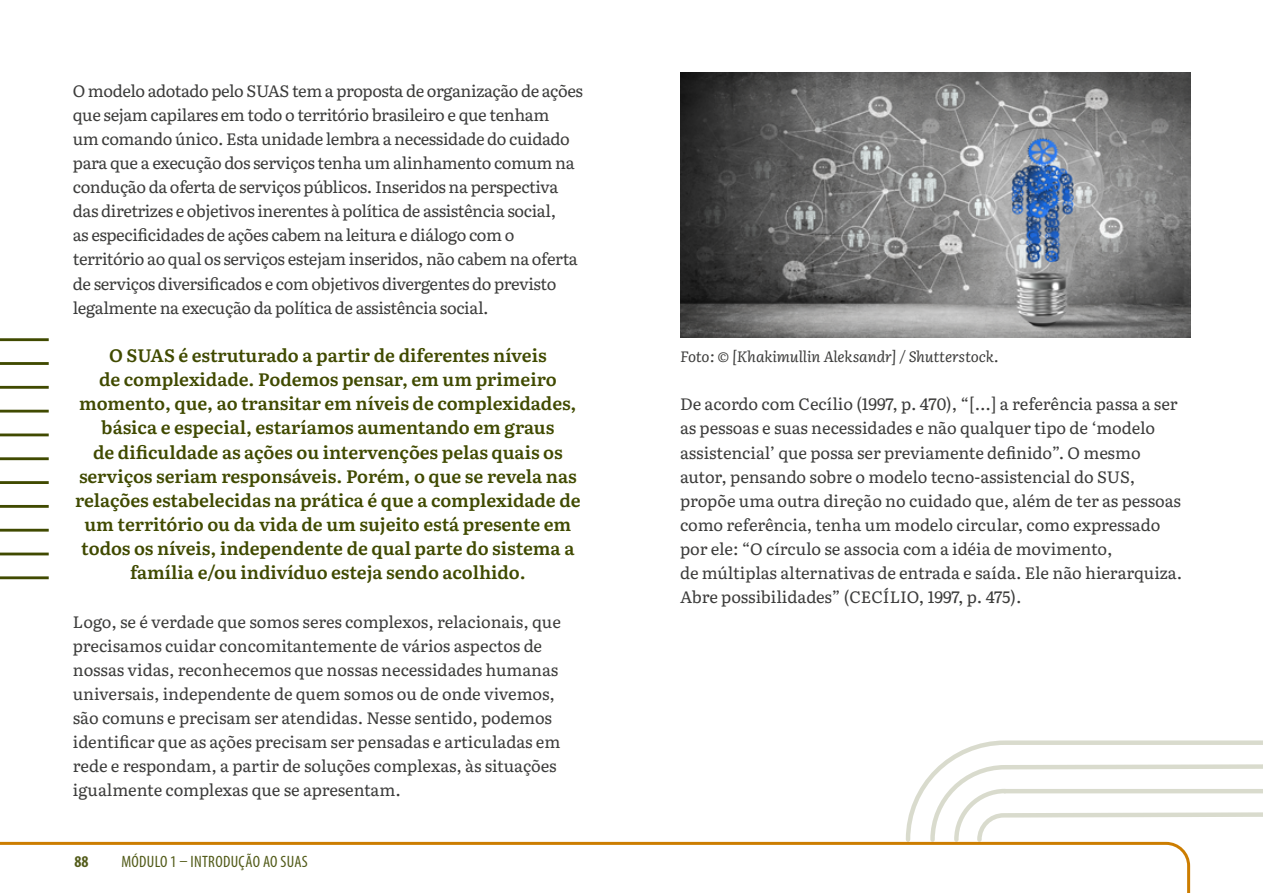
<style>
.page{position:relative;width:1263px;height:893px;background:#fff}
.page>*{position:absolute;margin:0;border:0;box-sizing:border-box;transform-origin:0 0}
.Destaque_E{font:600 18px/24.2px "Literata";letter-spacing:-.005em;color:#404a00;text-align:center}
.Corpo_de_texto{font:16.5px/24.2px "Literata";letter-spacing:-.01em;color:#3c3c3b}
.t1{font:condensed 16.5px "Myriad Pro";letter-spacing:.02em;color:#535c1a}
.t2{font:700 condensed 16.5px "Myriad Pro";color:#535c1a}
.Legenda{font:italic 15px "Literata";letter-spacing:-.01em;color:#3c3c3b}
</style>
<div class="page">
<svg style="left:0;top:841px;width:1191px;height:52px"></svg>
<svg style="left:0;top:338px;width:49px;height:241px"></svg>
<img style="left:680px;top:72px;width:510px;height:266px">
<svg style="left:904px;top:740px;width:359px;height:104px"></svg>
<p class="Corpo_de_texto" style="left:73px;top:77px;width:511px">O modelo adotado pelo SUAS tem a proposta de organização de ações que sejam capilares em todo o território brasileiro e que tenham<br>um comando único. Esta unidade lembra a necessidade do cuidado para que a execução dos serviços tenha um alinhamento comum na condução da oferta de serviços públicos. Inseridos na perspectiva das diretrizes e objetivos inerentes à política de assistência social,<br>as especificidades de ações cabem na leitura e diálogo com o território ao qual os serviços estejam inseridos, não cabem na oferta de serviços diversificados e com objetivos divergentes do previsto legalmente na execução da política de assistência social.</p>
<p class="Destaque_E" style="left:75px;top:342px;width:507px">O SUAS é estruturado a partir de diferentes níveis<br>de complexidade. Podemos pensar, em um primeiro momento, que, ao transitar em níveis de complexidades, básica e especial, estaríamos aumentando em graus<br>de dificuldade as ações ou intervenções pelas quais os serviços seriam responsáveis. Porém, o que se revela nas relações estabelecidas na prática é que a complexidade de um território ou da vida de um sujeito está presente em todos os níveis, independente de qual parte do sistema a família e/ou indivíduo esteja sendo acolhido.</p>
<p class="Corpo_de_texto" style="left:73px;top:608px;width:490px">Logo, se é verdade que somos seres complexos, relacionais, que precisamos cuidar concomitantemente de vários aspectos de nossas vidas, reconhecemos que nossas necessidades humanas universais, independente de quem somos ou de onde vivemos, são comuns e precisam ser atendidas. Nesse sentido, podemos identificar que as ações precisam ser pensadas e articuladas em rede e respondam, a partir de soluções complexas, às situações igualmente complexas que se apresentam.</p>
<p class="t2" style="left:74px;top:851px;width:16px">88</p>
<p class="t1" style="left:121px;top:851px;width:188px">MÓDULO 1 – INTRODUÇÃO AO SUAS</p>
<p class="Legenda" style="left:680px;top:345px;width:320px">Foto: © [Khakimullin Aleksandr] / Shutterstock.</p>
<p class="Corpo_de_texto" style="left:680px;top:391px;width:504px">De acordo com Cecílio (1997, p. 470), “[...] a referência passa a ser as pessoas e suas necessidades e não qualquer tipo de ‘modelo assistencial’ que possa ser previamente definido”. O mesmo autor, pensando sobre o modelo tecno-assistencial do SUS, propõe uma outra direção no cuidado que, além de ter as pessoas como referência, tenha um modelo circular, como expressado por ele: “O círculo se associa com a idéia de movimento,<br>de múltiplas alternativas de entrada e saída. Ele não hierarquiza.<br>Abre possibilidades” (CECÍLIO, 1997, p. 475).</p>
</div>
